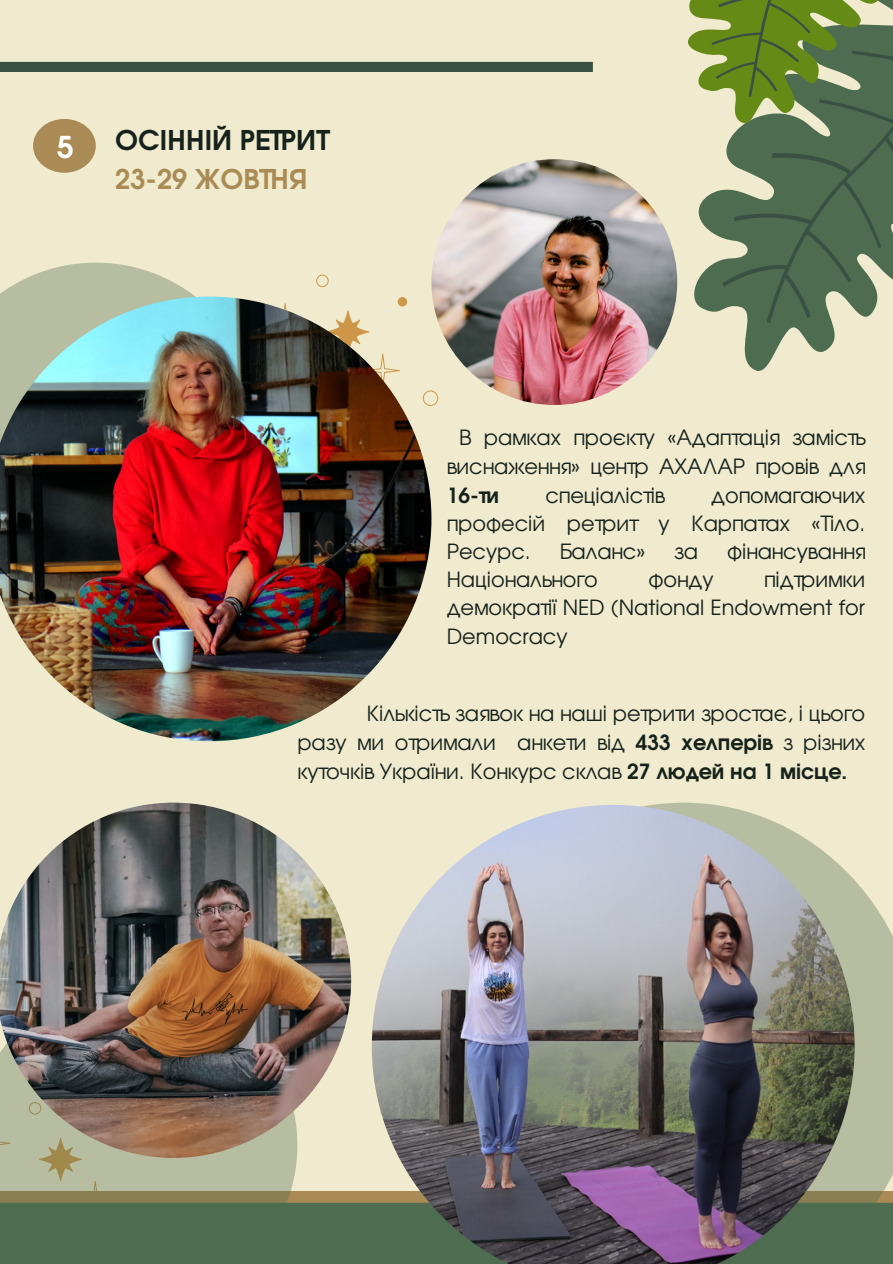
<style>
.page{position:relative;width:893px;height:1264px;background:#fff}
.page>*{position:absolute;margin:0;border:0;box-sizing:border-box;transform-origin:0 0}
.t1{font:700 30px "Te X Gyre Adventor";color:#fff}
.t2{font:700 27.15px/38.2px "Te X Gyre Adventor";color:#16221c}
.t3{font:20.85px/28.2px "Te X Gyre Adventor";color:#16221c;text-align:justify}
.s1{color:#aa8b56}
.s2{font-weight:700}
</style>
<div class="page">
<div style="left:0;top:0;width:892px;height:1263px;background:#f0ebce"></div>
<div style="left:0;top:62px;width:593px;height:10px;background:#395144"></div>
<svg style="left:0;top:263px;width:194px;height:33px;fill:#b6bda1"></svg>
<img style="left:0;top:296px;width:431px;height:445px">
<svg style="left:297px;top:1191px;width:75px;height:72px;background:#5d7150"></svg>
<div style="left:33px;top:119px;width:63px;height:54px;background:#aa8b56;border-radius:50%"></div>
<svg style="left:0;top:1157px;width:297px;height:106px;background:#758769"></svg>
<img style="left:431px;top:159px;width:246px;height:246px;border-radius:50%">
<svg style="left:661px;top:802px;width:231px;height:461px;fill:#b6bda1"></svg>
<img style="left:0;top:802px;width:351px;height:355px">
<img style="left:372px;top:804px;width:482px;height:459px">
<svg style="left:635px;top:319px;width:200px;height:56px"></svg>
<svg style="left:722px;top:319px;width:113px;height:13px"></svg>
<svg style="left:630px;top:0;width:262px;height:319px"></svg>
<p class="t1" style="left:57px;top:121px;width:18px">5</p>
<p class="t2" style="left:115px;top:119px;width:214px">ОСІННІЙ РЕТРИТ<br><span class="s1">23-29 ЖОВТНЯ</span></p>
<h1 class="t3" style="left:446px;top:422px;width:420px;line-height:28.7px;text-indent:13px">В рамках проєкту «Адаптація замість виснаження» центр АХАЛАР провів для <span class="s2">16-ти</span></h1>
<h1 class="t3" style="left:545px;top:480px;width:121px">спеціалістів</h1>
<h1 class="t3" style="left:446px;top:480px;width:420px;text-indent:264px">допомагаючих професій ретрит у Карпатах «Тіло.<br>Ресурс.</h1>
<h1 class="t3" style="left:559px;top:536px;width:87px">Баланс»</h1>
<h1 class="t3" style="left:674px;top:536px;width:25px">за</h1>
<h1 class="t3" style="left:727px;top:536px;width:140px">фінансування</h1>
<h1 class="t3" style="left:446px;top:564px;width:153px">Національного</h1>
<h1 class="t3" style="left:648px;top:564px;width:67px">фонду</h1>
<h1 class="t3" style="left:446px;top:564px;width:420px;text-indent:317px">підтримки демократії NED (National Endowment for Democracy</h1>
<p class="t3" style="left:297px;top:697px;width:569px;line-height:29.2px;text-indent:69px">Кількість заявок на наші ретрити зростає, і цього разу ми отримали анкети від <span class="s2">433 хелперів</span> з різних куточків України. Конкурс склав <span class="s2">27 людей на 1 місце.</span></p>
</div>
